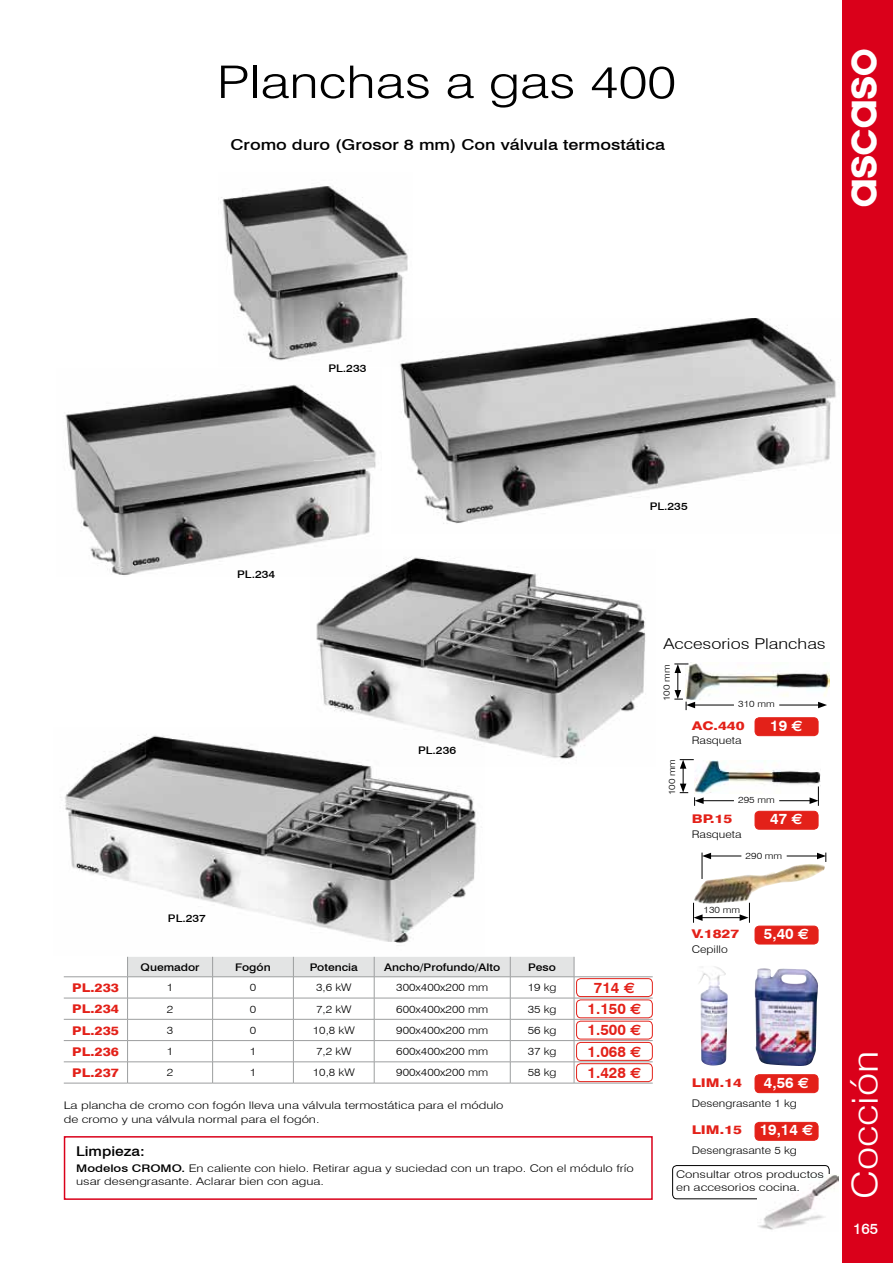
<style>
.page{position:relative;width:893px;height:1263px;background:#fff}
.page>*{position:absolute;margin:0;border:0;box-sizing:border-box;transform-origin:0 0}
.t1{font:300 45px "Swiss 721 BT";color:#000;scale:1.2 1}
.t2{font:300 36px "Swiss 721 BT";color:#fff;scale:1.15 1}
.t3{font:36px "ASCAS Ologotype";letter-spacing:-.03em;color:#fff}
.t4{font:500 15px "Swiss 721 BT";color:#000;scale:1.2 1}
.t5{font:700 15px/21.3px "Swiss 721 BT";color:#e32119;text-align:center}
.t6{font:700 15px "Swiss 721 BT";color:#fff}
.t7{font:300 15px "Swiss 721 BT";color:#000;scale:1.2 1}
.t8{font:500 15px "Swiss 721 BT";color:#fff}
.t9{font:500 13.5px "Swiss 721 BT";color:#000;scale:1.15 1}
.t10{font:800 12px "Swiss 721 BT";color:#e32119;scale:1.15 1}
.t11{font:800 12px "Swiss 721 BT";color:#e32119;scale:1.25 1}
.t12{font:300 10.5px/13.5px "Swiss 721 BT";color:#000;scale:1.25 1}
.t13{font:300 10.5px "Swiss 721 BT";color:#000;scale:1.15 1}
.t14{font:500 10.5px "Swiss 721 BT";color:#000;scale:1.15 1}
.t15{font:300 9px "Swiss 721 BT";color:#000;scale:1.15 1}
.s1{font-family:"Euro Sans"}
.s2{font-weight:500}
</style>
<div class="page">
<div style="left:842px;top:0;width:51px;height:1263px;background:#da001a"></div>
<img style="left:65px;top:734px;width:412px;height:212px">
<img style="left:310px;top:557px;width:336px;height:209px">
<img style="left:400px;top:318px;width:436px;height:206px">
<img style="left:65px;top:384px;width:317px;height:193px">
<img style="left:220px;top:186px;width:192px;height:181px">
<div style="left:672px;top:1165px;width:158px;height:34px;border:1px solid #000;border-radius:4px"></div>
<img style="left:757px;top:1175px;width:81px;height:55px">
<div style="left:755px;top:718px;width:63px;height:18px;background:#e32119;border-radius:4px"></div>
<div style="left:755px;top:717px;width:63px;height:19px;border:1px solid #e32119;border-radius:4px"></div>
<div style="left:755px;top:811px;width:63px;height:18px;background:#e32119;border-radius:4px"></div>
<div style="left:755px;top:811px;width:63px;height:18px;border:1px solid #e32119;border-radius:4px"></div>
<div style="left:755px;top:926px;width:63px;height:18px;background:#e32119;border-radius:4px"></div>
<div style="left:755px;top:926px;width:63px;height:18px;border:1px solid #e32119;border-radius:4px"></div>
<img style="left:685px;top:662px;width:144px;height:38px">
<img style="left:704px;top:760px;width:116px;height:33px">
<hr style="left:693px;top:705px;width:41px;height:1px;background:#000">
<hr style="left:779px;top:705px;width:41px;height:1px;background:#000">
<svg style="left:818px;top:702px;width:9px;height:6px"></svg>
<svg style="left:674px;top:664px;width:21px;height:46px"></svg>
<hr style="left:701px;top:800px;width:33px;height:1px;background:#000">
<hr style="left:779px;top:800px;width:33px;height:1px;background:#000">
<svg style="left:809px;top:786px;width:10px;height:20px"></svg>
<svg style="left:680px;top:759px;width:24px;height:47px"></svg>
<img style="left:694px;top:864px;width:131px;height:40px">
<hr style="left:709px;top:856px;width:32px;height:1px;background:#000">
<svg style="left:702px;top:852px;width:9px;height:27px"></svg>
<hr style="left:787px;top:856px;width:32px;height:1px;background:#000">
<svg style="left:817px;top:852px;width:10px;height:10px"></svg>
<hr style="left:700px;top:917px;width:42px;height:1px;background:#000">
<svg style="left:693px;top:903px;width:10px;height:20px"></svg>
<svg style="left:740px;top:903px;width:10px;height:20px"></svg>
<div style="left:755px;top:1075px;width:63px;height:17px;background:#e32119;border-radius:4px"></div>
<div style="left:755px;top:1074px;width:63px;height:19px;border:1px solid #e32119;border-radius:4px"></div>
<div style="left:755px;top:1122px;width:63px;height:18px;background:#e32119;border-radius:4px"></div>
<div style="left:755px;top:1122px;width:63px;height:19px;border:1px solid #e32119;border-radius:4px"></div>
<img style="left:698px;top:966px;width:13px;height:18px">
<img style="left:755px;top:968px;width:8px;height:84px">
<div style="left:64px;top:1136px;width:589px;height:64px;border:2px solid #da001a"></div>
<hr style="left:64px;top:976px;width:64px;height:1px;background:#9c9e9f">
<hr style="left:574px;top:976px;width:79px;height:1px;background:#9c9e9f">
<hr style="left:64px;top:998px;width:64px;height:1px;background:#9c9e9f">
<hr style="left:574px;top:998px;width:79px;height:1px;background:#9c9e9f">
<hr style="left:64px;top:1019px;width:64px;height:1px;background:#9c9e9f">
<hr style="left:574px;top:1019px;width:79px;height:1px;background:#9c9e9f">
<hr style="left:64px;top:1040px;width:64px;height:1px;background:#9c9e9f">
<hr style="left:574px;top:1040px;width:79px;height:1px;background:#9c9e9f">
<hr style="left:64px;top:1061px;width:64px;height:1px;background:#9c9e9f">
<hr style="left:574px;top:1061px;width:79px;height:1px;background:#9c9e9f">
<svg style="left:127px;top:957px;width:448px;height:126px"></svg>
<hr style="left:64px;top:1083px;width:64px;height:1px;background:#9c9e9f">
<hr style="left:128px;top:1083px;width:85px;height:1px;background:#9c9e9f">
<hr style="left:213px;top:1083px;width:80px;height:1px;background:#9c9e9f">
<hr style="left:293px;top:1083px;width:81px;height:1px;background:#9c9e9f">
<hr style="left:374px;top:1083px;width:136px;height:1px;background:#9c9e9f">
<hr style="left:510px;top:1083px;width:64px;height:1px;background:#9c9e9f">
<hr style="left:574px;top:1083px;width:79px;height:1px;background:#9c9e9f">
<div style="left:576px;top:978px;width:77px;height:19px;border:1px solid #e32119;border-radius:4px"></div>
<div style="left:576px;top:999px;width:77px;height:19px;border:1px solid #e32119;border-radius:4px"></div>
<div style="left:576px;top:1021px;width:77px;height:18px;border:1px solid #e32119;border-radius:4px"></div>
<div style="left:576px;top:1042px;width:77px;height:19px;border:1px solid #e32119;border-radius:4px"></div>
<div style="left:576px;top:1063px;width:77px;height:19px;border:1px solid #e32119;border-radius:4px"></div>
<p class="t1" style="left:217px;top:55px;width:384px">Planchas a gas 400</p>
<p class="t4" style="left:231px;top:135px;width:363px">Cromo duro (Grosor 8 mm) Con válvula termostática</p>
<p class="t3" style="left:844px;top:208px;width:162px;rotate:-90deg">ascaso</p>
<p class="t14" style="left:328px;top:362px;width:35px">PL.233</p>
<p class="t14" style="left:650px;top:500px;width:35px">PL.235</p>
<p class="t14" style="left:237px;top:568px;width:35px">PL.234</p>
<p class="t14" style="left:168px;top:912px;width:35px">PL.237</p>
<p class="t14" style="left:418px;top:744px;width:35px">PL.236</p>
<p class="t14" style="left:141px;top:961px;width:53px">Quemador</p>
<p class="t14" style="left:235px;top:961px;width:32px">Fogón</p>
<p class="t14" style="left:310px;top:961px;width:43px">Potencia</p>
<p class="t14" style="left:384px;top:961px;width:102px">Ancho/Profundo/Alto</p>
<p class="t14" style="left:528px;top:961px;width:26px">Peso</p>
<p class="t10" style="left:72px;top:980px;width:42px">PL.233</p>
<p class="t13" style="left:167px;top:981px;width:7px">1</p>
<p class="t13" style="left:250px;top:981px;width:7px">0</p>
<p class="t13" style="left:316px;top:981px;width:32px">3,6 kW</p>
<p class="t13" style="left:396px;top:981px;width:81px">300x400x200 mm</p>
<p class="t13" style="left:528px;top:981px;width:27px">19 kg</p>
<p class="t10" style="left:72px;top:1002px;width:42px">PL.234</p>
<p class="t13" style="left:167px;top:1002px;width:7px">2</p>
<p class="t13" style="left:250px;top:1002px;width:7px">0</p>
<p class="t13" style="left:316px;top:1002px;width:32px">7,2 kW</p>
<p class="t13" style="left:396px;top:1002px;width:81px">600x400x200 mm</p>
<p class="t13" style="left:528px;top:1002px;width:27px">35 kg</p>
<p class="t10" style="left:72px;top:1023px;width:42px">PL.235</p>
<p class="t13" style="left:167px;top:1024px;width:7px">3</p>
<p class="t13" style="left:250px;top:1024px;width:7px">0</p>
<p class="t13" style="left:313px;top:1024px;width:38px">10,8 kW</p>
<p class="t13" style="left:396px;top:1024px;width:81px">900x400x200 mm</p>
<p class="t13" style="left:528px;top:1024px;width:27px">56 kg</p>
<p class="t10" style="left:72px;top:1044px;width:42px">PL.236</p>
<p class="t13" style="left:167px;top:1045px;width:7px">1</p>
<p class="t13" style="left:250px;top:1045px;width:7px">1</p>
<p class="t13" style="left:316px;top:1045px;width:32px">7,2 kW</p>
<p class="t13" style="left:396px;top:1045px;width:81px">600x400x200 mm</p>
<p class="t13" style="left:528px;top:1045px;width:27px">37 kg</p>
<p class="t10" style="left:72px;top:1065px;width:42px">PL.237</p>
<p class="t13" style="left:167px;top:1066px;width:7px">2</p>
<p class="t13" style="left:250px;top:1066px;width:7px">1</p>
<p class="t13" style="left:313px;top:1066px;width:38px">10,8 kW</p>
<p class="t13" style="left:396px;top:1066px;width:81px">900x400x200 mm</p>
<p class="t13" style="left:528px;top:1066px;width:27px">58 kg</p>
<p class="t5" style="left:588px;top:977px;width:55px">714 <span class="s1">€<br></span>1.150 <span class="s1">€<br></span>1.500 <span class="s1">€<br></span>1.068 <span class="s1">€<br></span>1.428 <span class="s1">€</span></p>
<p class="t12" style="left:64px;top:1099px;width:353px">La plancha de cromo con fogón lleva una válvula termostática para el módulo de cromo y una válvula normal para el fogón.</p>
<p class="t9" style="left:76px;top:1143px;width:61px">Limpieza:</p>
<p class="t12" style="left:76px;top:1161px;width:448px"><span class="s2">Modelos CROMO.</span> En caliente con hielo. Retirar agua y suciedad con un trapo. Con el módulo frío usar desengrasante. Aclarar bien con agua.</p>
<p class="t7" style="left:663px;top:635px;width:137px">Accesorios Planchas</p>
<p class="t15" style="left:661px;top:701px;width:33px;rotate:-90deg">100 mm</p>
<p class="t15" style="left:667px;top:795px;width:33px;rotate:-90deg">100 mm</p>
<p class="t15" style="left:738px;top:699px;width:33px">310 mm</p>
<p class="t11" style="left:692px;top:718px;width:44px">AC.440</p>
<p class="t13" style="left:692px;top:734px;width:45px">Rasqueta</p>
<p class="t6" style="left:770px;top:716px;width:34px">19 <span class="s1">€</span></p>
<p class="t15" style="left:738px;top:794px;width:33px">295 mm</p>
<p class="t11" style="left:692px;top:812px;width:34px">BP.15</p>
<p class="t13" style="left:692px;top:828px;width:45px">Rasqueta</p>
<p class="t6" style="left:770px;top:810px;width:34px">47 <span class="s1">€</span></p>
<p class="t15" style="left:746px;top:850px;width:33px">290 mm</p>
<p class="t15" style="left:704px;top:904px;width:33px">130 mm</p>
<p class="t11" style="left:692px;top:926px;width:40px">V.1827</p>
<p class="t13" style="left:692px;top:943px;width:33px">Cepillo</p>
<p class="t6" style="left:764px;top:925px;width:47px">5,40 <span class="s1">€</span></p>
<p class="t6" style="left:764px;top:1073px;width:47px">4,56 <span class="s1">€</span></p>
<p class="t6" style="left:760px;top:1121px;width:55px">19,14 <span class="s1">€</span></p>
<p class="t11" style="left:692px;top:1075px;width:42px">LIM.14</p>
<p class="t11" style="left:692px;top:1123px;width:42px">LIM.15</p>
<p class="t13" style="left:692px;top:1096px;width:93px">Desengrasante 1 kg</p>
<p class="t13" style="left:692px;top:1144px;width:93px">Desengrasante 5 kg</p>
<p class="t12" style="left:676px;top:1167px;width:120px">Consultar otros productos en accesorios cocina.</p>
<p class="t2" style="left:843px;top:1199px;width:131px;rotate:-90deg">Cocción</p>
<p class="t8" style="left:853px;top:1219px;width:27px">165</p>
</div>
